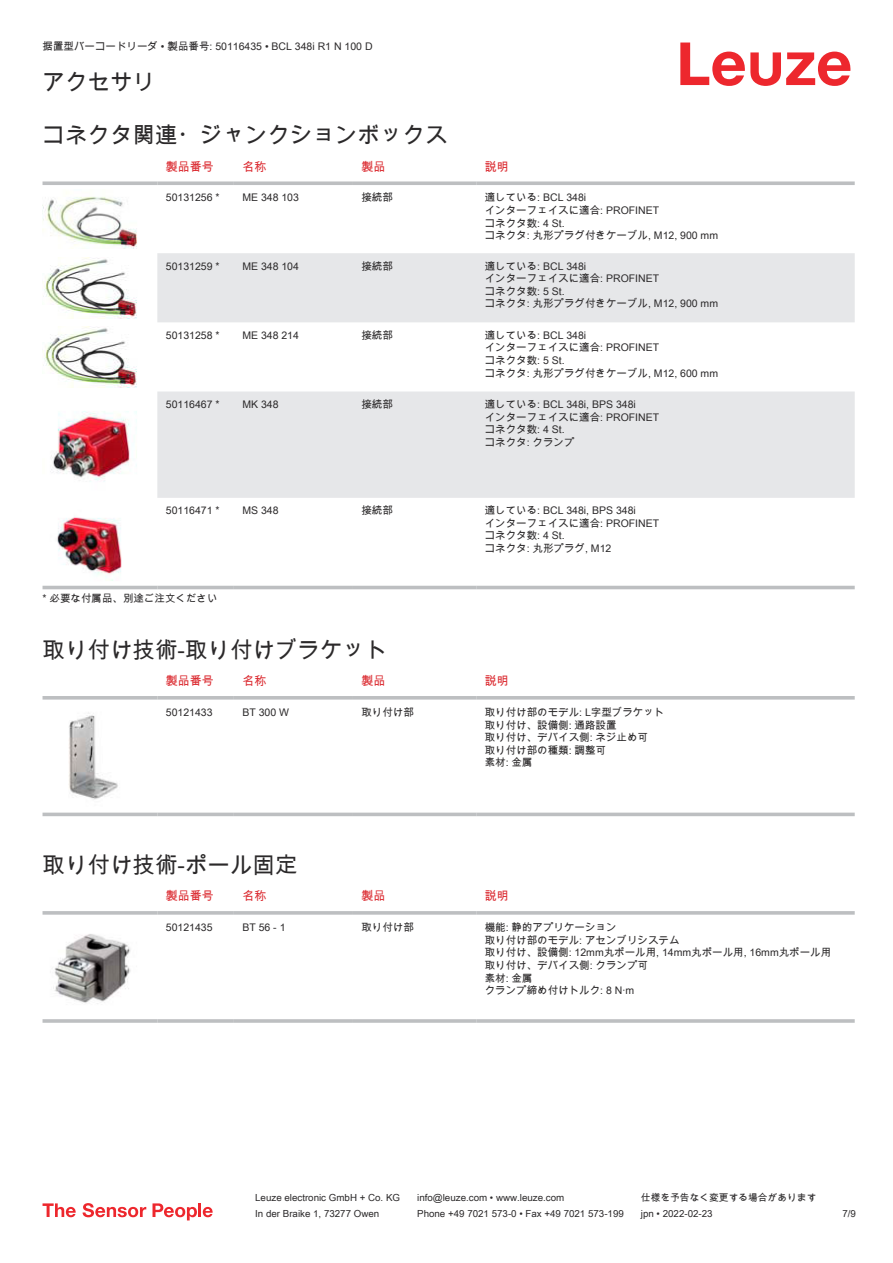
<style>
.page{position:relative;width:893px;height:1263px;background:#fff}
.page>*{position:absolute;margin:0;border:0;box-sizing:border-box;transform-origin:0 0}
.t1{font:22.5px "Arial Unicode MS";color:#2b292a}
.t2{font:12px "Arial Unicode MS";color:#db2a30}
.t3{font:10.5px/12.6px "Arial Unicode MS";color:#2b292a}
.t4{font:9.75px "Arial Unicode MS";color:#2b292a}
</style>
<div class="page">
<svg style="left:680px;top:43px;width:170px;height:43px"></svg>
<svg style="left:43px;top:318px;width:812px;height:272px"></svg>
<svg style="left:157px;top:253px;width:698px;height:245px;fill:#e6e7e9"></svg>
<svg style="left:43px;top:181px;width:114px;height:4px"></svg>
<svg style="left:157px;top:181px;width:77px;height:4px"></svg>
<svg style="left:234px;top:181px;width:119px;height:4px"></svg>
<svg style="left:353px;top:181px;width:123px;height:4px"></svg>
<svg style="left:476px;top:181px;width:379px;height:4px;background:#c4c6c8"></svg>
<hr style="left:43px;top:586px;width:114px;height:3px;background:#bdbfc1">
<hr style="left:157px;top:586px;width:77px;height:3px;background:#bdbfc1">
<hr style="left:234px;top:586px;width:119px;height:3px;background:#bdbfc1">
<hr style="left:353px;top:586px;width:123px;height:3px;background:#bdbfc1">
<hr style="left:476px;top:586px;width:379px;height:3px;background:#bdbfc1">
<img style="left:43px;top:197px;width:94px;height:52px">
<img style="left:43px;top:257px;width:94px;height:61px">
<img style="left:43px;top:327px;width:97px;height:60px">
<img style="left:43px;top:396px;width:97px;height:98px">
<img style="left:43px;top:502px;width:97px;height:81px">
<svg style="left:43px;top:812px;width:812px;height:5px;fill:#efeff0"></svg>
<svg style="left:43px;top:696px;width:114px;height:4px"></svg>
<svg style="left:157px;top:696px;width:77px;height:4px"></svg>
<svg style="left:234px;top:696px;width:119px;height:4px"></svg>
<svg style="left:353px;top:696px;width:123px;height:4px"></svg>
<svg style="left:476px;top:696px;width:379px;height:4px;background:#c3c5c7"></svg>
<hr style="left:43px;top:813px;width:114px;height:3px;background:#bdbfc1">
<hr style="left:157px;top:813px;width:77px;height:3px;background:#bdbfc1">
<hr style="left:234px;top:813px;width:119px;height:3px;background:#bdbfc1">
<hr style="left:353px;top:813px;width:123px;height:3px;background:#bdbfc1">
<hr style="left:476px;top:813px;width:379px;height:3px;background:#bdbfc1">
<img style="left:69px;top:712px;width:49px;height:88px">
<svg style="left:43px;top:911px;width:114px;height:4px"></svg>
<svg style="left:157px;top:911px;width:77px;height:4px"></svg>
<svg style="left:234px;top:911px;width:119px;height:4px"></svg>
<svg style="left:353px;top:911px;width:123px;height:4px"></svg>
<svg style="left:476px;top:911px;width:379px;height:4px;background:#c3c5c7"></svg>
<hr style="left:43px;top:1019px;width:114px;height:4px;background:#c3c5c7">
<svg style="left:157px;top:1019px;width:77px;height:4px"></svg>
<hr style="left:234px;top:1019px;width:119px;height:4px;background:#c4c6c7">
<hr style="left:353px;top:1019px;width:123px;height:4px;background:#c3c5c7">
<svg style="left:476px;top:1019px;width:379px;height:4px;background:#c3c5c7"></svg>
<img style="left:53px;top:934px;width:78px;height:70px">
<svg style="left:43px;top:1203px;width:33px;height:14px"></svg>
<svg style="left:83px;top:1203px;width:63px;height:14px"></svg>
<svg style="left:153px;top:1203px;width:44px;height:17px"></svg>
<hr style="left:198px;top:1203px;width:3px;height:14px;background:#ed272d">
<svg style="left:203px;top:1207px;width:10px;height:10px"></svg>
<p class="t3" style="left:43px;top:40px;width:332px">据置型バーコードリーダ • 製品番号: 50116435 • BCL 348i R1 N 100 D</p>
<h1 class="t1" style="left:43px;top:66px;width:114px">アクセサリ</h1>
<h1 class="t1" style="left:43px;top:119px;width:406px">コネクタ関連・ジャンクションボックス</h1>
<p class="t2" style="left:166px;top:158px;width:49px">製品番号</p>
<p class="t2" style="left:242px;top:158px;width:25px">名称</p>
<p class="t2" style="left:361px;top:158px;width:25px">製品</p>
<p class="t2" style="left:485px;top:158px;width:25px">説明</p>
<p class="t3" style="left:166px;top:191px;width:55px">50131256 *</p>
<p class="t3" style="left:242px;top:191px;width:58px">ME 348 103</p>
<p class="t3" style="left:361px;top:191px;width:33px">接続部</p>
<p class="t3" style="left:485px;top:191px;width:235px">適している: BCL 348i<br>インターフェイスに適合: PROFINET<br>コネクタ数: 4 St.<br>コネクタ: 丸形プラグ付きケーブル, M12, 900 mm</p>
<p class="t3" style="left:166px;top:259px;width:55px">50131259 *</p>
<p class="t3" style="left:242px;top:259px;width:58px">ME 348 104</p>
<p class="t3" style="left:361px;top:259px;width:33px">接続部</p>
<p class="t3" style="left:485px;top:259px;width:235px">適している: BCL 348i<br>インターフェイスに適合: PROFINET<br>コネクタ数: 5 St.<br>コネクタ: 丸形プラグ付きケーブル, M12, 900 mm</p>
<p class="t3" style="left:166px;top:329px;width:55px">50131258 *</p>
<p class="t3" style="left:242px;top:329px;width:58px">ME 348 214</p>
<p class="t3" style="left:361px;top:329px;width:33px">接続部</p>
<p class="t3" style="left:485px;top:329px;width:235px">適している: BCL 348i<br>インターフェイスに適合: PROFINET<br>コネクタ数: 5 St.<br>コネクタ: 丸形プラグ付きケーブル, M12, 600 mm</p>
<p class="t3" style="left:166px;top:398px;width:55px">50116467 *</p>
<p class="t3" style="left:242px;top:398px;width:38px">MK 348</p>
<p class="t3" style="left:361px;top:398px;width:33px">接続部</p>
<p class="t3" style="left:485px;top:398px;width:176px">適している: BCL 348i, BPS 348i<br>インターフェイスに適合: PROFINETコネクタ数: 4 St.<br>コネクタ: クランプ</p>
<p class="t3" style="left:166px;top:504px;width:55px">50116471 *</p>
<p class="t3" style="left:242px;top:504px;width:38px">MS 348</p>
<p class="t3" style="left:361px;top:504px;width:33px">接続部</p>
<p class="t3" style="left:485px;top:504px;width:176px">適している: BCL 348i, BPS 348i<br>インターフェイスに適合: PROFINETコネクタ数: 4 St.<br>コネクタ: 丸形プラグ, M12</p>
<p class="t3" style="left:43px;top:591px;width:177px">* 必要な付属品、別途ご注文ください</p>
<h1 class="t1" style="left:43px;top:633px;width:346px">取り付け技術-取り付けブラケット</h1>
<p class="t2" style="left:166px;top:672px;width:49px">製品番号</p>
<p class="t2" style="left:242px;top:672px;width:25px">名称</p>
<p class="t2" style="left:361px;top:672px;width:25px">製品</p>
<p class="t2" style="left:485px;top:672px;width:25px">説明</p>
<p class="t3" style="left:166px;top:706px;width:48px">50121433</p>
<p class="t3" style="left:242px;top:706px;width:48px">BT 300 W</p>
<p class="t3" style="left:361px;top:706px;width:54px">取り付け部</p>
<p class="t3" style="left:485px;top:706px;width:181px">取り付け部のモデル: L字型ブラケット取り付け、設備側: 通路設置<br>取り付け、デバイス側: ネジ止め可<br>取り付け部の種類: 調整可<br>素材: 金属</p>
<h1 class="t1" style="left:43px;top:848px;width:256px">取り付け技術-ポール固定</h1>
<p class="t2" style="left:166px;top:887px;width:49px">製品番号</p>
<p class="t2" style="left:242px;top:887px;width:25px">名称</p>
<p class="t2" style="left:361px;top:887px;width:25px">製品</p>
<p class="t2" style="left:485px;top:887px;width:25px">説明</p>
<p class="t3" style="left:166px;top:921px;width:48px">50121435</p>
<p class="t3" style="left:242px;top:921px;width:45px">BT 56 - 1</p>
<p class="t3" style="left:361px;top:921px;width:54px">取り付け部</p>
<p class="t3" style="left:485px;top:921px;width:348px">機能: 静的アプリケーション<br>取り付け部のモデル: アセンブリシステム<br>取り付け、設備側: 12mm丸ポール用, 14mm丸ポール用, 16mm丸ポール用取り付け、デバイス側: クランプ可<br>素材: 金属<br>クランプ締め付けトルク: 8 N·m</p>
<p class="t4" style="left:255px;top:1191px;width:146px">Leuze electronic GmbH + Co. KG</p>
<p class="t4" style="left:417px;top:1191px;width:149px">info@leuze.com • www.leuze.com</p>
<p class="t4" style="left:641px;top:1191px;width:177px">仕様を予告なく変更する場合があります</p>
<p class="t4" style="left:255px;top:1206px;width:126px">In der Braike 1, 73277 Owen</p>
<p class="t4" style="left:417px;top:1206px;width:208px">Phone +49 7021 573-0 • Fax +49 7021 573-199</p>
<p class="t4" style="left:641px;top:1206px;width:73px">jpn • 2022-02-23</p>
<p class="t4" style="left:842px;top:1206px;width:15px">7 /9</p>
</div>
